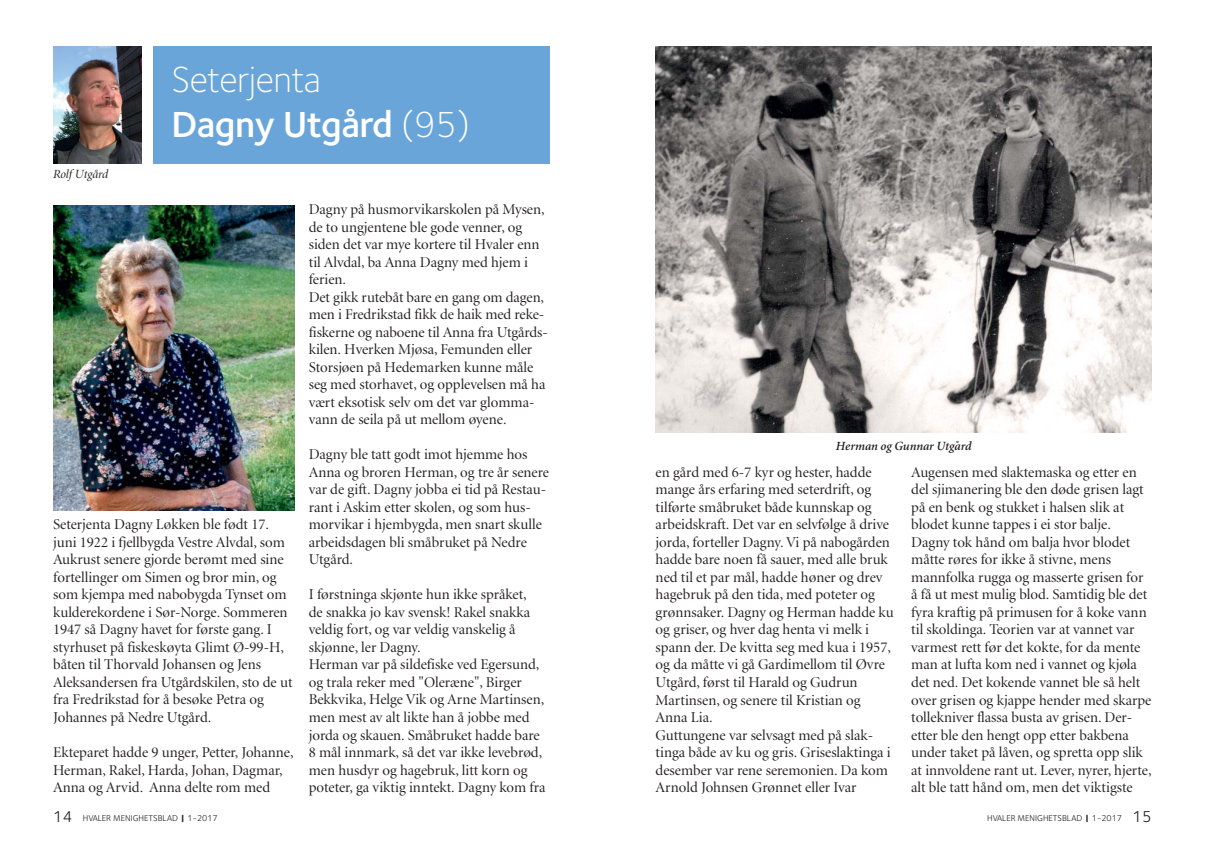
<style>
.page{position:relative;width:1205px;height:851px;background:#fff}
.page>*{position:absolute;margin:0;border:0;box-sizing:border-box;transform-origin:0 0}
.t1{font:300 37.5px/45px "Foundry Sterling";letter-spacing:-.01em;color:#fff}
.t2{font:15px/17.5px "Minion Display";color:#231f20}
.t3{font:italic 600 12.5px "Minion";color:#231f20}
.t4{font:italic 12.5px "Minion Display";letter-spacing:-.005em;color:#231f20}
.t5{font:8.75px "Foundry Sterling";color:#231f20}
.s1{font-weight:600}
.s2{font-family:"Koz Min Pr 6 N Medium Proportional";font-weight:400;font-style:normal}
.s3{font-size:16.25px}
.s4{font-family:"Menlo";font-weight:700}
</style>
<div class="page">
<div style="left:153px;top:46px;width:396px;height:117px;background:#6aa5d9"></div>
<img style="left:53px;top:46px;width:89px;height:117px">
<img style="left:53px;top:205px;width:241px;height:305px">
<img style="left:656px;top:46px;width:495px;height:386px">
<p class="t4" style="left:53px;top:169px;width:57px">Rolf Utgård</p>
<h1 class="t1" style="left:171px;top:60px;width:300px">Seterjenta<br><span class="s1">Dagny Utgård</span> (95)</h1>
<p class="t2" style="left:53px;top:517px;width:241px">Seterjenta Dagny Løkken ble født 17. juni 1922 i fjellbygda Vestre Alvdal, som Aukrust senere gjorde berømt med sine fortellinger om Simen og bror min, og som kjempa med nabobygda Tynset om kulderekordene i Sør-Norge. Sommeren 1947 så Dagny havet for første gang. I styrhuset på fiskeskøyta Glimt Ø-99-H, båten til Thorvald Johansen og Jens Aleksandersen fra Utgårdskilen, sto de ut fra Fredrikstad for å besøke Petra og Johannes på Nedre Utgård.</p>
<p class="t2" style="left:53px;top:744px;width:242px">Ekteparet hadde 9 unger, Petter, Johanne,<br>Herman, Rakel, Harda, Johan, Dagmar,<br>Anna og Arvid. Anna delte rom med</p>
<p class="t2" style="left:309px;top:202px;width:240px">Dagny på husmorvikarskolen på Mysen, de to ungjentene ble gode venner, og siden det var mye kortere til Hvaler enn til Alvdal, ba Anna Dagny med hjem i ferien.<br>Det gikk rutebåt bare en gang om dagen, men i Fredrikstad fikk de haik med reke&shy;fiskerne og naboene til Anna fra Utgårds - kilen. Hverken Mjøsa, Femunden eller Storsjøen på Hedemarken kunne måle seg med storhavet, og opplevelsen må ha vært eksotisk selv om det var glomma&shy;vann de seila på ut mellom øyene.</p>
<p class="t2" style="left:309px;top:447px;width:242px">Dagny ble tatt godt imot hjemme hos Anna og broren Herman, og tre år senere var de gift. Dagny jobba ei tid på Restau&shy;rant i Askim etter skolen, og som hus&shy;morvikar i hjembygda, men snart skulle arbeidsdagen bli småbruket på Nedre Utgård.</p>
<p class="t2" style="left:309px;top:587px;width:238px">I førstninga skjønte hun ikke språket,<br>de snakka jo kav svensk! Rakel snakka veldig fort, og var veldig vanskelig å skjønne, ler Dagny.<br>Herman var på sildefiske ved Egersund, og trala reker med "Oleræne", Birger Bekkvika, Helge Vik og Arne Martinsen, men mest av alt likte han å jobbe med jorda og skauen. Småbruket hadde bare 8 mål innmark, så det var ikke levebrød, men husdyr og hagebruk, litt korn og poteter, ga viktig inntekt. Dagny kom fra</p>
<p class="t3" style="left:836px;top:441px;width:137px">Herman og Gunnar Utga<span class="s2">˚</span>rd</p>
<p class="t2" style="left:656px;top:464px;width:240px">en gård med 6-7 kyr og hester, hadde mange års erfaring med seterdrift, og tilførte småbruket både kunnskap og arbeids kraft. Det var en selvfølge å drive jorda, forteller Dagny. Vi på nabogården hadde bare noen få sauer, med alle bruk ned til et par mål, hadde høner og drev hagebruk på den tida, med poteter og grønnsaker. Dagny og Herman hadde ku og griser, og hver dag henta vi melk i spann der. De kvitta seg med kua i 1957, og da måtte vi gå Gardimellom til Øvre Utgård, først til Harald og Gudrun Martinsen, og senere til Kristian og Anna Lia.<br>Guttungene var selvsagt med på slak&shy;tinga både av ku og gris. Griseslaktinga i desember var rene seremonien. Da kom Arnold Johnsen Grønnet eller Ivar</p>
<p class="t2" style="left:911px;top:464px;width:242px">Augensen med slaktemaska og etter en del sjimanering ble den døde grisen lagt på en benk og stukket i halsen slik at blodet kunne tappes i ei stor balje.<br>Dagny tok hånd om balja hvor blodet måtte røres for ikke å stivne, mens mannfolka rugga og masserte grisen for å få ut mest mulig blod. Samtidig ble det fyra kraftig på primusen for å koke vann til skoldinga. Teorien var at vannet var varmest rett før det kokte, for da mente man at lufta kom ned i vannet og kjøla det ned. Det kokende vannet ble så helt over grisen og kjappe hender med skarpe tollekniver flassa busta av grisen. Der - etter ble den hengt opp etter bakbena under taket på låven, og spretta opp slik at innvoldene rant ut. Lever, nyrer, hjerte, alt ble tatt hånd om, men det viktigste</p>
<p class="t5" style="left:53px;top:814px;width:166px"><span class="s3">14</span> HVALER MENIGHETSBLAD <span class="s4">❙</span> 1-2017</p>
<p class="t5" style="left:987px;top:814px;width:166px">HVALER MENIGHETSBLAD <span class="s4">❙</span> 1-2017 <span class="s3">15</span></p>
</div>
